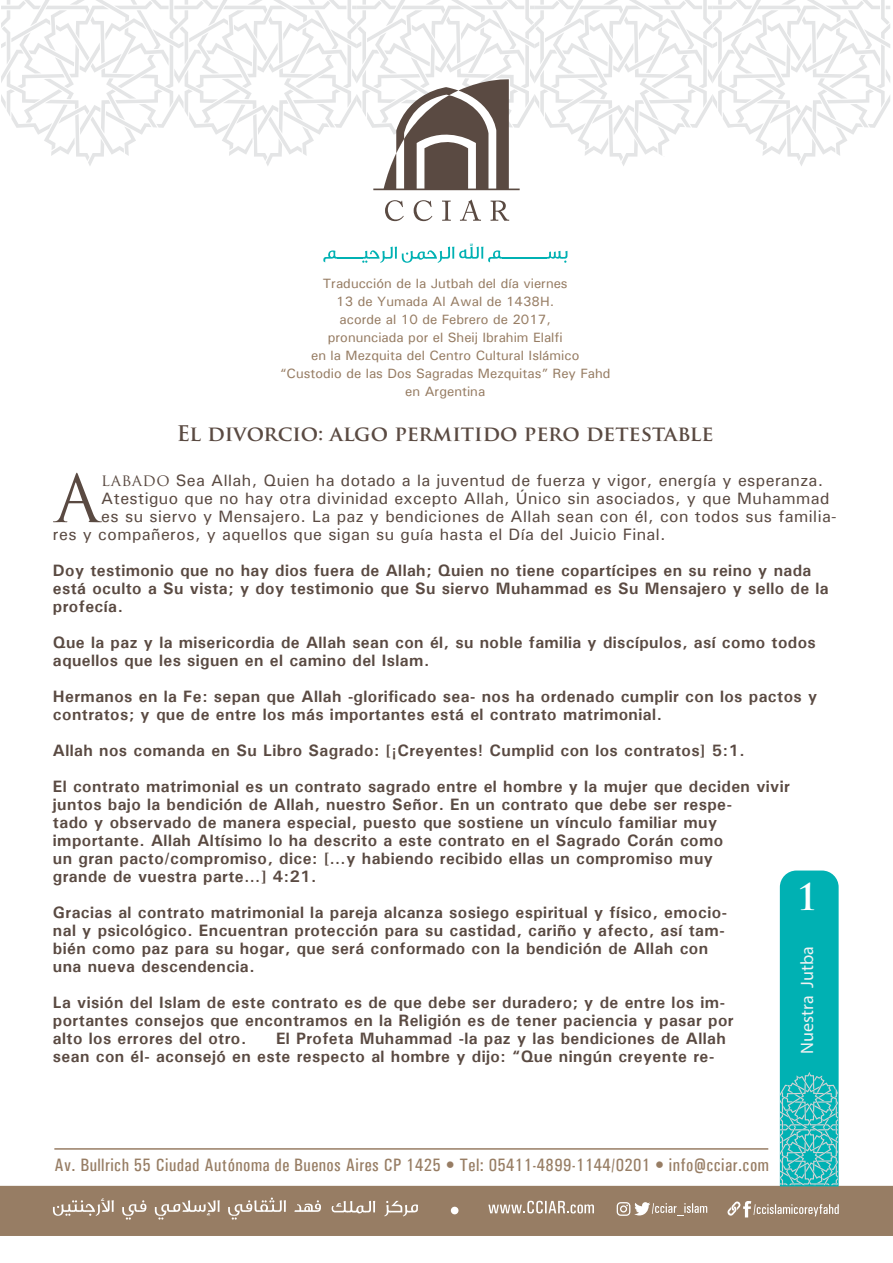
<style>
.page{position:relative;width:893px;height:1263px;background:#fff}
.page>*{position:absolute;margin:0;border:0;box-sizing:border-box;transform-origin:0 0}
.t1{font:64.35px "Trajan Pro";color:#5a4a42}
.t2{font:700 36px "Trajan Pro";color:#fff}
.t3{font:700 21px "Trajan Pro";color:#5a4a42}
.t4{font:500 condensed 18px "Univers";letter-spacing:.025em;color:#977d64}
.t5{font:18px "Myriad Pro";color:#f1f1f2}
.t6{font:700 16.5px/18px "Univers";letter-spacing:.025em;color:#5a4a42}
.t7{font:500 16.5px "Univers";letter-spacing:.025em;color:#5a4a42}
.t8{font:500 13.5px/18px "Univers";color:#977d64;text-align:center}
.s1{font-family:"Trajan Pro";font-weight:400}
</style>
<div class="page">
<div style="left:0;top:1184px;width:893px;height:52px;background:#977d64"></div>
<svg style="left:780px;top:870px;width:59px;height:316px;background:#19b5b7"></svg>
<div style="left:451px;top:1207px;width:7px;height:7px;background:#fff;border-radius:50%"></div>
<svg style="left:617px;top:1202px;width:90px;height:14px"></svg>
<svg style="left:727px;top:1201px;width:112px;height:16px;background:#af9b88"></svg>
<svg style="left:488px;top:1201px;width:106px;height:12px"></svg>
<svg style="left:332px;top:1201px;width:43px;height:12px"></svg>
<svg style="left:384px;top:1201px;width:34px;height:15px"></svg>
<svg style="left:53px;top:1198px;width:61px;height:18px"></svg>
<svg style="left:122px;top:1200px;width:24px;height:19px"></svg>
<svg style="left:155px;top:1200px;width:65px;height:19px"></svg>
<svg style="left:228px;top:1197px;width:58px;height:22px"></svg>
<svg style="left:294px;top:1200px;width:27px;height:12px"></svg>
<hr style="left:54px;top:1148px;width:714px;height:2px;background:#977d64">
<svg style="left:385px;top:200px;width:19px;height:21px"></svg>
<svg style="left:414px;top:200px;width:18px;height:21px"></svg>
<svg style="left:442px;top:201px;width:9px;height:20px"></svg>
<svg style="left:460px;top:200px;width:21px;height:21px"></svg>
<svg style="left:491px;top:201px;width:18px;height:20px"></svg>
<svg style="left:1px;top:0;width:889px;height:190px"></svg>
<svg style="left:323px;top:243px;width:244px;height:20px"></svg>
<p class="t8" style="left:280px;top:274px;width:332px">Traducción de la Jutbah del día viernes<br>13 de Yumada Al Awal de 1438H.<br>acorde al 10 de Febrero de 2017,<br>pronunciada por el Sheij Ibrahim Elalfi<br>en la Mezquita del Centro Cultural Islámico “Custodio de las Dos Sagradas Mezquitas” Rey Fahd en Argentina</p>
<p class="t3" style="left:177px;top:421px;width:538px">El divorcio: algo permitido pero detestable</p>
<h1 class="t1" style="left:55px;top:458px;width:47px">A</h1>
<p class="t7" style="left:101px;top:470px;width:724px"><span class="s1">labado</span> Sea Allah, Quien ha dotado a la juventud de fuerza y vigor, energía y esperanza.</p>
<p class="t7" style="left:101px;top:488px;width:730px">Atestiguo que no hay otra divinidad excepto Allah, Único sin asociados, y que Muhammad</p>
<p class="t7" style="left:101px;top:506px;width:737px">es su siervo y Mensajero. La paz y bendiciones de Allah sean con él, con todos sus familia-</p>
<p class="t7" style="left:53px;top:524px;width:614px">res y compañeros, y aquellos que sigan su guía hasta el Día del Juicio Final.</p>
<p class="t6" style="left:53px;top:561px;width:777px">Doy testimonio que no hay dios fuera de Allah; Quien no tiene copartícipes en su reino y nada está oculto a Su vista; y doy testimonio que Su siervo Muhammad es Su Mensajero y sello de la profecía.</p>
<p class="t6" style="left:53px;top:633px;width:764px">Que la paz y la misericordia de Allah sean con él, su noble familia y discípulos, así como todos aquellos que les siguen en el camino del Islam.</p>
<p class="t6" style="left:53px;top:687px;width:766px">Hermanos en la Fe: sepan que Allah -glorificado sea- nos ha ordenado cumplir con los pactos y contratos; y que de entre los más importantes está el contrato matrimonial.</p>
<p class="t6" style="left:53px;top:732px;width:739px;line-height:36px">Allah nos comanda en Su Libro Sagrado: [¡Creyentes! Cumplid con los contratos] 5:1.<br>El contrato matrimonial es un contrato sagrado entre el hombre y la mujer que deciden vivir</p>
<p class="t6" style="left:53px;top:795px;width:681px">juntos bajo la bendición de Allah, nuestro Señor. En un contrato que debe ser respe&shy;tado y observado de manera especial, puesto que sostiene un vínculo familiar muy importante. Allah Altísimo lo ha descrito a este contrato en el Sagrado Corán como un gran pacto/compromiso, dice: […y habiendo recibido ellas un compromiso muy grande de vuestra parte…] 4:21.</p>
<p class="t6" style="left:53px;top:903px;width:676px">Gracias al contrato matrimonial la pareja alcanza sosiego espiritual y físico, emocio&shy;nal y psicológico. Encuentran protección para su castidad, cariño y afecto, así tam&shy;bién como paz para su hogar, que será conformado con la bendición de Allah con una nueva descendencia.</p>
<p class="t6" style="left:53px;top:993px;width:682px">La visión del Islam de este contrato es de que debe ser duradero; y de entre los im&shy;portantes consejos que encontramos en la Religión es de tener paciencia y pasar por alto los errores del otro.</p>
<h2 class="t2" style="left:796px;top:875px;width:23px">1</h2>
<p class="t5" style="left:796px;top:1054px;width:109px;rotate:-90deg">Nuestra Jutba</p>
<p class="t6" style="left:53px;top:1029px;width:675px;text-indent:223px">El Profeta Muhammad -la paz y las bendiciones de Allah sean con él- aconsejó en este respecto al hombre y dijo: “Que ningún creyente re-</p>
<p class="t4" style="left:54px;top:1154px;width:716px">Av. Bullrich 55 Ciudad Autónoma de Buenos Aires CP 1425 • Tel: 05411-4899-1144/0201 • info@cciar.com</p>
</div>
